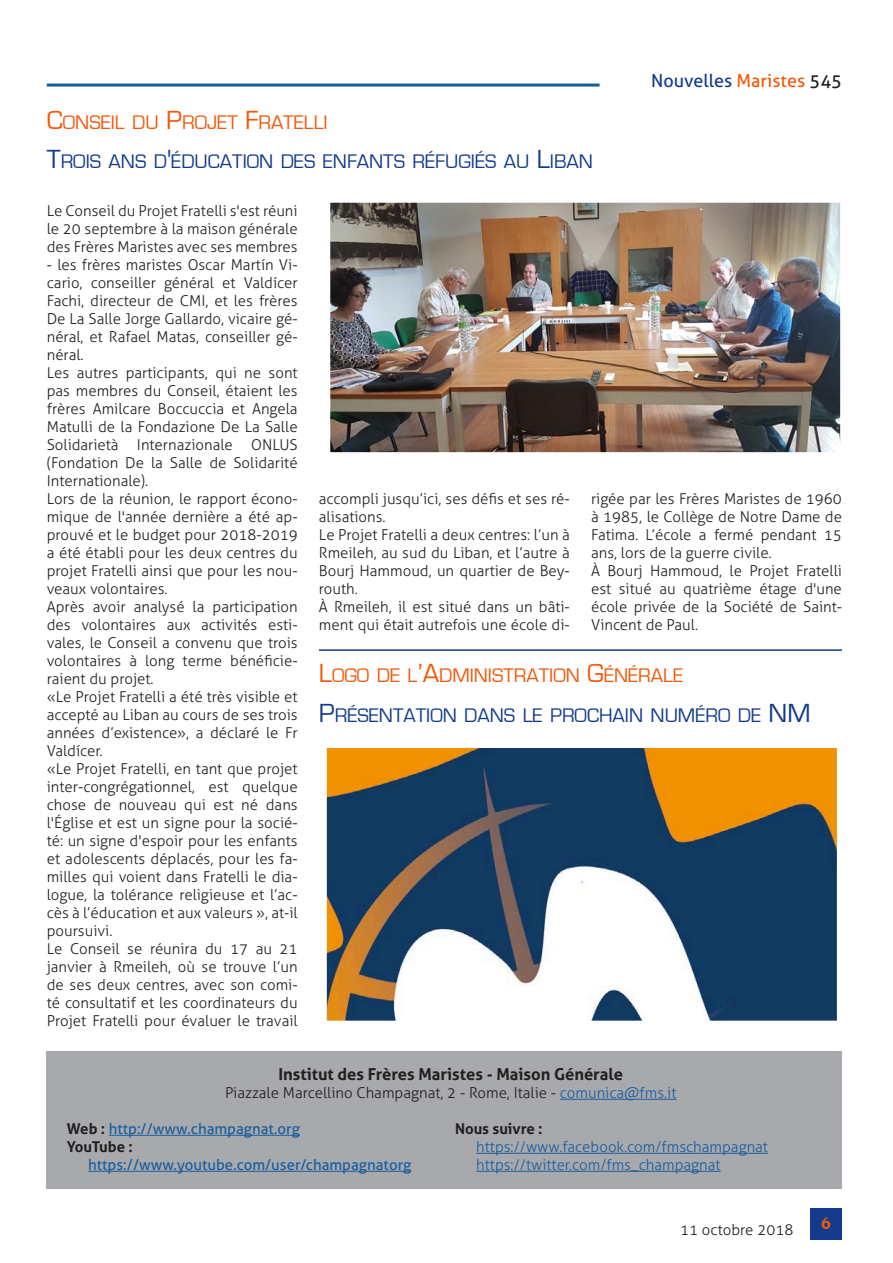
<style>
.page{position:relative;width:893px;height:1263px;background:#fff}
.page>*{position:absolute;margin:0;border:0;box-sizing:border-box;transform-origin:0 0}
.Titolo{font:20.25px "Eurostile";color:#123b8b}
.Titolo-2{font:20.25px "Eurostile";color:#f45706}
.t1{font:18px "Aller";color:#123b8b}
.t2{font:700 18px "Novarese IT Cby BT";color:#f45706}
.t3{font:700 16.5px "Aller";color:#231f20}
.Testo_sinEspacio{font:300 15px/18px "Aller";color:#231f20;text-align:justify}
.t4{font:15px/18px "Aller";color:#175d9e}
.t5{font:300 15px/18px "Aller";color:#175d9e}
.t6{font:700 15px "Aller";color:#231f20}
.s1{color:#f45706}
.s2{color:#231f20}
.s3{font-size:27px}
.s4{color:#175d9e}
.s5{font-weight:700;color:#231f20}
</style>
<div class="page">
<hr style="left:47px;top:84px;width:553px;height:3px;background:#175d9e">
<div style="left:810px;top:1208px;width:32px;height:31px;background:#123b8b"></div>
<div style="left:47px;top:1051px;width:795px;height:138px;background:#a8a9ad"></div>
<hr style="left:560px;top:1099px;width:116px;height:1px;background:#175d9e">
<hr style="left:109px;top:1135px;width:191px;height:1px;background:#175d9e">
<hr style="left:88px;top:1171px;width:323px;height:1px;background:#175d9e">
<hr style="left:476px;top:1153px;width:292px;height:1px;background:#175d9e">
<hr style="left:476px;top:1171px;width:245px;height:1px;background:#175d9e">
<img style="left:331px;top:203px;width:508px;height:248px">
<div style="left:319px;top:191px;width:532px;height:272px;border:11px solid #fff"></div>
<img style="left:328px;top:749px;width:508px;height:271px">
<div style="left:322px;top:743px;width:520px;height:283px;border:5px solid #fff"></div>
<hr style="left:319px;top:649px;width:523px;height:2px;background:#123b8b">
<p class="t1" style="left:651px;top:69px;width:192px">Nouvelles <span class="s1">Maristes</span> <span class="s2">545</span></p>
<p class="Titolo-2" style="left:47px;top:111px;width:282px"><span class="s3">C</span>ONSEIL DU <span class="s3">P</span>ROJET <span class="s3">F</span>RATELLI</p>
<p class="Titolo" style="left:47px;top:151px;width:548px"><span class="s3">T</span>ROIS ANS D<span class="s3">'</span>ÉDUCATION DES ENFANTS RÉFUGIÉS AU <span class="s3">L</span>IBAN</p>
<p class="Testo_sinEspacio" style="left:47px;top:202px;width:252px">Le Conseil du Projet Fratelli s'est réuni le 20 septembre à la maison générale des Frères Maristes avec ses membres</p>
<p class="Testo_sinEspacio" style="left:47px;top:256px;width:252px">- les frères maristes Oscar Martín Vi&shy;cario, conseiller général et Valdícer Fachi, directeur de CMI, et les frères De La Salle Jorge Gallardo, vicaire gé&shy;néral, et Rafael Matas, conseiller gé&shy;néral.</p>
<p class="Testo_sinEspacio" style="left:47px;top:364px;width:252px">Les autres participants, qui ne sont pas membres du Conseil, étaient les frères Amilcare Boccuccia et Angela Matulli de la Fondazione De La Salle Solidarietà Internazionale ONLUS (Fondation De la Salle de Solidarité Internationale).</p>
<p class="Testo_sinEspacio" style="left:47px;top:490px;width:252px">Lors de la réunion, le rapport écono&shy;mique de l'année dernière a été ap&shy;prouvé et le budget pour 2018-2019 a été établi pour les deux centres du projet Fratelli ainsi que pour les nou&shy;veaux volontaires.</p>
<p class="Testo_sinEspacio" style="left:47px;top:598px;width:252px">Après avoir analysé la participation des volontaires aux activités esti&shy;vales, le Conseil a convenu que trois volontaires à long terme bénéficie&shy;raient du projet.</p>
<p class="Testo_sinEspacio" style="left:47px;top:688px;width:252px">«Le Projet Fratelli a été très visible et accepté au Liban au cours de ses trois années d’existence», a déclaré le Fr Valdícer.</p>
<p class="Testo_sinEspacio" style="left:47px;top:760px;width:252px">«Le Projet Fratelli, en tant que projet inter-congrégationnel, est quelque chose de nouveau qui est né dans l'Église et est un signe pour la socié&shy;té: un signe d'espoir pour les enfants et adolescents déplacés, pour les fa&shy;milles qui voient dans Fratelli le dia&shy;logue, la tolérance religieuse et l’ac&shy;cès à l’éducation et aux valeurs », at-il poursuivi.</p>
<p class="Testo_sinEspacio" style="left:47px;top:940px;width:252px">Le Conseil se réunira du 17 au 21 janvier à Rmeileh, où se trouve l’un de ses deux centres, avec son comi&shy;té consultatif et les coordinateurs du Projet Fratelli pour évaluer le travail</p>
<p class="Testo_sinEspacio" style="left:319px;top:490px;width:252px">accompli jusqu’ici, ses défis et ses ré&shy;alisations.</p>
<p class="Testo_sinEspacio" style="left:319px;top:526px;width:252px">Le Projet Fratelli a deux centres: l’un à Rmeileh, au sud du Liban, et l’autre à Bourj Hammoud, un quartier de Bey&shy;routh.</p>
<p class="Testo_sinEspacio" style="left:319px;top:598px;width:252px">À Rmeileh, il est situé dans un bâti&shy;ment qui était autrefois une école di-</p>
<p class="Testo_sinEspacio" style="left:591px;top:490px;width:252px">rigée par les Frères Maristes de 1960 à 1985, le Collège de Notre Dame de Fatima. L’école a fermé pendant 15 ans, lors de la guerre civile.</p>
<p class="Testo_sinEspacio" style="left:591px;top:562px;width:252px">À Bourj Hammoud, le Projet Fratelli est situé au quatrième étage d'une école privée de la Société de Saint-Vincent de Paul.</p>
<p class="Titolo-2" style="left:319px;top:664px;width:366px"><span class="s3">L</span>OGO DE L<span class="s3">’A</span>DMINISTRATION <span class="s3">G</span>ÉNÉRALE</p>
<p class="Titolo" style="left:319px;top:704px;width:470px"><span class="s3">P</span>RÉSENTATION DANS LE PROCHAIN NUMÉRO DE <span class="s3">NM</span></p>
<p class="t3" style="left:278px;top:1064px;width:346px">Institut des Frères Maristes - Maison Générale</p>
<p class="Testo_sinEspacio" style="left:225px;top:1084px;width:453px">Piazzale Marcellino Champagnat, 2 - Rome, Italie - <span class="s4">comunica@fms.it</span></p>
<p class="t4" style="left:67px;top:1120px;width:235px"><span class="s5">Web :</span> http://www.champagnat.org<br><span class="s5">YouTube :</span></p>
<p class="t4" style="left:88px;top:1156px;width:325px">https://www.youtube.com/user/champagnatorg</p>
<p class="t6" style="left:455px;top:1119px;width:89px">Nous suivre :</p>
<p class="t5" style="left:476px;top:1138px;width:293px">https://www.facebook.com/fmschampagnat https://twitter.com/fms_champagnat</p>
<p class="Testo_sinEspacio" style="left:680px;top:1220px;width:115px">11 octobre 2018</p>
<p class="t2" style="left:821px;top:1212px;width:12px">6</p>
</div>
